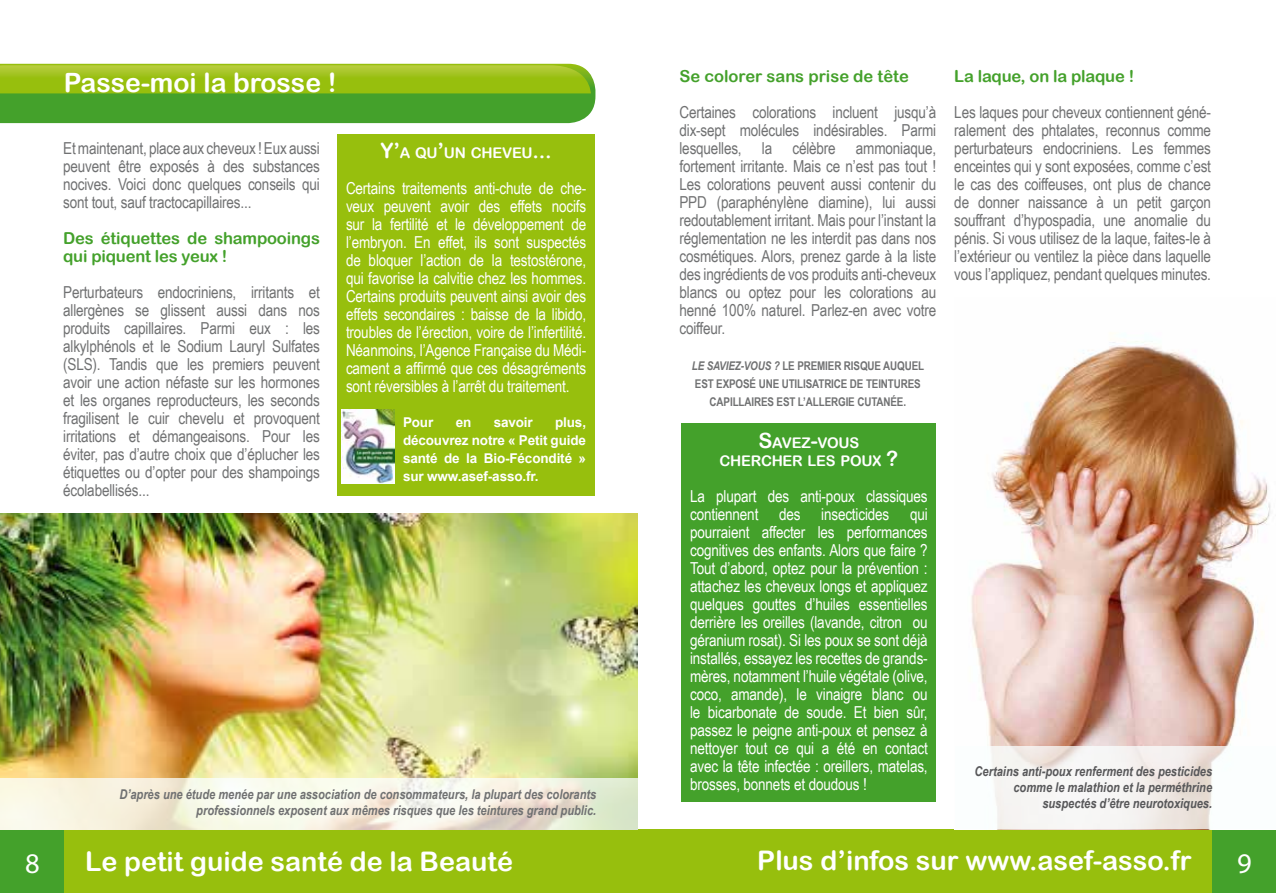
<style>
.page{position:relative;width:1276px;height:893px;background:#fff}
.page>*{position:absolute;margin:0;border:0;box-sizing:border-box;transform-origin:0 0}
.t1{font:28.5px "Myriad Pro";color:#fff}
.t2{font:27px "Arial Rounded MT Bold";color:#fff}
.t3{font:26.7px "Arial Rounded MT Bold";color:#fff}
.t4{font:16.5px/18px "Arial Narrow";letter-spacing:-.01em;color:#707172;text-align:justify}
.t5{font:16.5px/18px "Arial Narrow";letter-spacing:-.01em;color:#fff;text-align:justify}
.t6{font:16.5px/18px "Arial Rounded MT Bold";letter-spacing:-.01em;color:#44a12b}
.t7{font:14.7px/18px "Arial Rounded MT Bold";letter-spacing:-.015em;color:#fff;text-align:center}
.t8{font:italic 700 13.5px/16.2px "Arial Narrow";color:#707172;text-align:right}
.t9{font:italic 700 13.5px/16.2px "Arial Narrow";color:#58585a;text-align:right}
.t10{font:700 13.5px/18px "Arial";letter-spacing:-.01em;color:#fff;text-align:justify}
.t11{font:700 12px "Arial Narrow";letter-spacing:-.01em;color:#707172}
.t12{font:italic 700 12px "Arial Narrow";color:#707172}
.s1{font-style:italic}
.s2{font-size:21px}
</style>
<div class="page">
<div style="left:64px;top:829px;width:574px;height:64px;background:#97bf0d"></div>
<div style="left:638px;top:829px;width:574px;height:64px;background:#97bf0d"></div>
<div style="left:0;top:829px;width:64px;height:64px;background:#44a12b"></div>
<div style="left:1212px;top:829px;width:64px;height:64px;background:#44a12b"></div>
<svg style="left:0;top:64px;width:595px;height:59px;background:#71b123"></svg>
<div style="left:337px;top:134px;width:258px;height:362px;background:#97bf0d"></div>
<img style="left:0;top:514px;width:638px;height:315px">
<div style="left:681px;top:424px;width:255px;height:378px;background:#44a12b"></div>
<svg style="left:0;top:778px;width:637px;height:51px"></svg>
<img style="left:971px;top:341px;width:300px;height:405px">
<svg style="left:991px;top:746px;width:236px;height:83px;fill:#f5f4f2"></svg>
<img style="left:341px;top:409px;width:54px;height:75px">
<h3 class="t3" style="left:64px;top:66px;width:274px">Passe-moi la brosse !</h3>
<p class="t6" style="left:679px;top:67px;width:231px">Se colorer sans prise de tête</p>
<p class="t4" style="left:679px;top:102px;width:258px">Certaines colorations incluent jusqu’à dix-sept molécules indésirables. Parmi lesquelles, la célèbre ammoniaque, fortement irritante. Mais ce n’est pas tout !<br>Les colorations peuvent aussi contenir du PPD (paraphénylène diamine), lui aussi redoutablement irritant. Mais pour l’instant la réglementation ne les interdit pas dans nos cosmétiques. Alors, prenez garde à la liste des ingrédients de vos produits anti-cheveux blancs ou optez pour les colorations au henné 100% naturel. Parlez-en avec votre coiffeur.</p>
<p class="t12" style="left:692px;top:356px;width:22px">Le saviez</p>
<p class="t11" style="left:740px;top:356px;width:182px"><span class="s1">-vous ?</span> LE PREMIER RISQUE AUQUEL</p>
<p class="t11" style="left:695px;top:374px;width:226px">EST EXPOSÉ UNE UTILISATRICE DE TEINTURES</p>
<p class="t11" style="left:709px;top:392px;width:198px">CAPILLAIRES EST L’ALLERGIE CUTANÉE.</p>
<p class="t4" style="left:63px;top:138px;width:258px">Et maintenant, place aux cheveux ! Eux aussi peuvent être exposés à des substances nocives. Voici donc quelques conseils qui sont tout, sauf tractocapillaires...</p>
<p class="t6" style="left:63px;top:229px;width:258px">Des étiquettes de shampooings qui piquent les yeux !</p>
<p class="t4" style="left:63px;top:282px;width:258px">Perturbateurs endocriniens, irritants et allergènes se glissent aussi dans nos produits capillaires. Parmi eux : les alkylphénols et le Sodium Lauryl Sulfates (SLS). Tandis que les premiers peuvent avoir une action néfaste sur les hormones et les organes reproducteurs, les seconds fragilisent le cuir chevelu et provoquent irritations et démangeaisons. Pour les éviter, pas d’autre choix que d’éplucher les étiquettes ou d’opter pour des shampoings écolabellisés...</p>
<p class="t7" style="left:380px;top:143px;width:173px"><span class="s2">Y’</span>A QU<span class="s2">’</span>UN CHEVEU<span class="s2">...</span></p>
<p class="t5" style="left:346px;top:178px;width:242px">Certains traitements anti-chute de che&shy;veux peuvent avoir des effets nocifs sur la fertilité et le développement de l’embryon. En effet, ils sont suspectés de bloquer l’action de la testostérone, qui favorise la calvitie chez les hommes.<br>Certains produits peuvent ainsi avoir des effets secondaires : baisse de la libido, troubles de l’érection, voire de l’infertilité.<br>Néanmoins, l’Agence Française du Médi&shy;cament a affirmé que ces désagréments sont réversibles à l’arrêt du traitement.</p>
<p class="t10" style="left:403px;top:413px;width:185px;text-indent:152px">plus, découvrez notre « Petit guide santé de la Bio-Fécondité » sur www.asef-asso.fr.</p>
<p class="t10" style="left:403px;top:413px;width:32px">Pour</p>
<p class="t10" style="left:456px;top:413px;width:17px">en</p>
<p class="t10" style="left:494px;top:413px;width:41px">savoir</p>
<p class="t7" style="left:719px;top:433px;width:180px"><span class="s2">S</span>AVEZ<span class="s2">-</span>VOUS<br>CHERCHER LES POUX <span class="s2">?</span></p>
<p class="t5" style="left:690px;top:486px;width:239px">La plupart des anti-poux classiques contiennent</p>
<p class="t5" style="left:690px;top:504px;width:239px;text-indent:220px">qui pourraient affecter les performances cognitives des enfants. Alors que faire ?<br>Tout d’abord, optez pour la prévention : attachez les cheveux longs et appliquez quelques gouttes d’huiles essentielles derrière les oreilles (lavande, citron ou géranium rosat). Si les poux se sont déjà installés, essayez les recettes de grands&shy;mères, notamment l’huile végétale (olive, coco, amande), le vinaigre blanc ou le bicarbonate de soude. Et bien sûr, passez le peigne anti-poux et pensez à nettoyer tout ce qui a été en contact avec la tête infectée : oreillers, matelas, brosses, bonnets et doudous !</p>
<p class="t5" style="left:779px;top:504px;width:23px">des</p>
<p class="t5" style="left:821px;top:504px;width:70px">insecticides</p>
<p class="t8" style="left:119px;top:785px;width:478px">D’après une étude menée par une association de consommateurs, la plupart des colorants professionnels exposent aux mêmes risques que les teintures grand public.</p>
<p class="t6" style="left:954px;top:67px;width:181px">La laque, on la plaque !</p>
<p class="t4" style="left:954px;top:102px;width:258px">Les laques pour cheveux contiennent géné&shy;ralement des phtalates, reconnus comme perturbateurs endocriniens. Les femmes enceintes qui y sont exposées, comme c’est le cas des coiffeuses, ont plus de chance de donner naissance à un petit garçon souffrant d’hypospadia, une anomalie du pénis. Si vous utilisez de la laque, faites-le à l’extérieur ou ventilez la pièce dans laquelle vous l’appliquez, pendant quelques minutes.</p>
<p class="t9" style="left:974px;top:762px;width:239px">Certains anti-poux renferment des pesticides comme le malathion et la perméthrine suspectés d’être neurotoxiques.</p>
<h1 class="t1" style="left:25px;top:845px;width:16px">8</h1>
<h2 class="t2" style="left:85px;top:845px;width:429px">Le petit guide santé de la Beauté</h2>
<h2 class="t2" style="left:757px;top:845px;width:436px">Plus d’infos sur www.asef-asso.fr</h2>
<h1 class="t1" style="left:1237px;top:845px;width:16px">9</h1>
</div>
